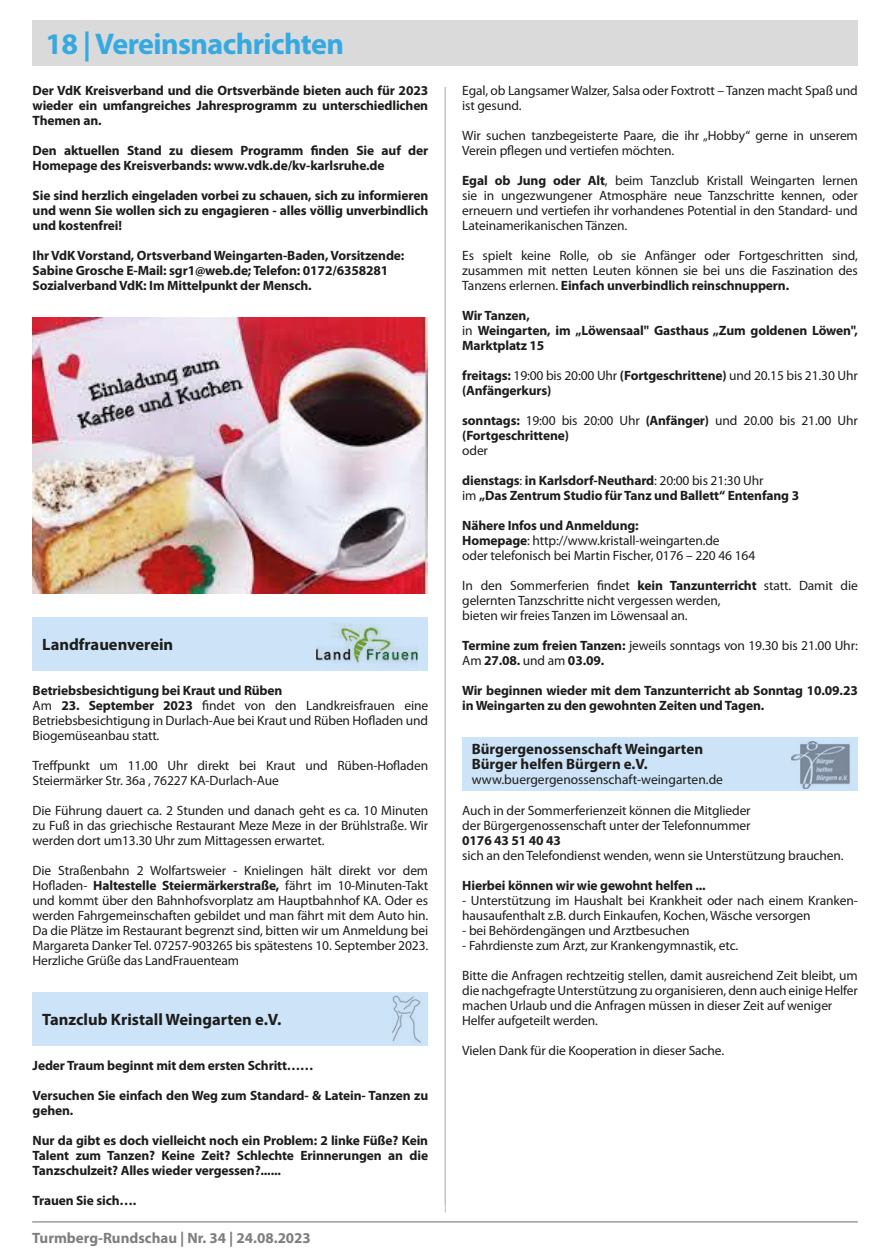
<style>
.page{position:relative;width:889px;height:1259px;background:#fff}
.page>*{position:absolute;margin:0;border:0;box-sizing:border-box;transform-origin:0 0}
.t1{font:700 30px "Myriad Pro";letter-spacing:-.02em;color:#36a9e1}
.t2{font:700 16.5px "Myriad Pro";color:#1d1d1b}
.t3{font:700 15px/15px "Myriad Pro";color:#1d1d1b}
.t4{font:700 15px "Myriad Pro";color:#7e7e7d}
.Text{font:13.5px/15px "Myriad Pro";letter-spacing:-.01em;color:#1d1d1b;text-align:justify}
.Text-2{font:700 13.5px/15px "Myriad Pro";letter-spacing:-.01em;color:#1d1d1b}
.Grundtext___Silbentr{font:13.5px/15px "Myriad Pro";letter-spacing:-.01em;color:#1d1d1b}
.s1{font-weight:700}
.s2{font-weight:400}
</style>
<div class="page">
<hr style="left:32px;top:1221px;width:825px;height:1px;background:#9d9d9c">
<hr style="left:445px;top:87px;width:1px;height:1125px;background:#c1c0c0">
<div style="left:33px;top:20px;width:824px;height:45px;background:#dadada"></div>
<img style="left:33px;top:317px;width:394px;height:277px">
<div style="left:33px;top:617px;width:395px;height:53px;background:#cde3f7"></div>
<img style="left:316px;top:622px;width:102px;height:42px">
<div style="left:33px;top:992px;width:395px;height:53px;background:#cde3f7"></div>
<img style="left:392px;top:995px;width:29px;height:48px">
<div style="left:462px;top:737px;width:395px;height:53px;background:#cde3f7"></div>
<img style="left:791px;top:741px;width:59px;height:47px">
<p class="t1" style="left:45px;top:24px;width:300px">18 | Vereinsnachrichten</p>
<p class="Text-2" style="left:33px;top:82px;width:397px;text-align:justify">Der VdK Kreisverband und die Ortsverbände bieten auch für 2023 wieder ein umfangreiches Jahresprogramm zu unterschiedlichen Themen an.</p>
<p class="Text-2" style="left:33px;top:142px;width:397px">Den aktuellen Stand zu diesem Programm finden Sie auf der<br>Homepage des Kreisverbands: www.vdk.de/kv-karlsruhe.de</p>
<p class="Text-2" style="left:33px;top:187px;width:397px;text-align:justify">Sie sind herzlich eingeladen vorbei zu schauen, sich zu informieren und wenn Sie wollen sich zu engagieren - alles völlig unverbindlich und kostenfrei!</p>
<p class="Text-2" style="left:33px;top:247px;width:373px">Ihr VdK Vorstand, Ortsverband Weingarten-Baden, Vorsitzende:</p>
<p class="Text-2" style="left:33px;top:262px;width:357px">Sabine Grosche E-Mail: sgr1@web.de; Telefon: 0172/6358281</p>
<p class="Text-2" style="left:33px;top:277px;width:281px">Sozialverband VdK: Im Mittelpunkt der Mensch.</p>
<p class="t2" style="left:42px;top:633px;width:133px">Landfrauenverein</p>
<p class="Text-2" style="left:33px;top:682px;width:251px">Betriebsbesichtigung bei Kraut und Rüben</p>
<p class="Text" style="left:33px;top:697px;width:397px">Am <span class="s1">23. September 2023</span> findet von den Landkreisfrauen eine Betriebsbesichtigung in Durlach-Aue bei Kraut und Rüben Hofladen und Biogemüseanbau statt.</p>
<p class="Text" style="left:33px;top:757px;width:397px">Treffpunkt um 11.00 Uhr direkt bei Kraut und Rüben-Hofladen<br>Steiermärker Str. 36a , 76227 KA-Durlach-Aue</p>
<p class="Text" style="left:33px;top:802px;width:397px">Die Führung dauert ca. 2 Stunden und danach geht es ca. 10 Minuten zu Fuß in das griechische Restaurant Meze Meze in der Brühlstraße. Wir werden dort um13.30 Uhr zum Mittagessen erwartet.</p>
<p class="Text" style="left:33px;top:862px;width:397px">Die Straßenbahn 2 Wolfartsweier - Knielingen hält direkt vor dem Hofladen- <span class="s1">Haltestelle Steiermärkerstraße,</span> fährt im 10-Minuten-Takt und kommt über den Bahnhofsvorplatz am Hauptbahnhof KA. Oder es werden Fahrgemeinschaften gebildet und man fährt mit dem Auto hin.<br>Da die Plätze im Restaurant begrenzt sind, bitten wir um Anmeldung bei Margareta Danker Tel. 07257-903265 bis spätestens 10. September 2023.</p>
<p class="Text" style="left:33px;top:952px;width:208px">Herzliche Grüße das LandFrauenteam</p>
<p class="t2" style="left:42px;top:1008px;width:241px">Tanzclub Kristall Weingarten e.V.</p>
<p class="Text-2" style="left:33px;top:1057px;width:282px">Jeder Traum beginnt mit dem ersten Schritt……</p>
<p class="Text-2" style="left:33px;top:1087px;width:397px">Versuchen Sie einfach den Weg zum Standard- &amp; Latein- Tanzen zu gehen.</p>
<p class="Text-2" style="left:33px;top:1132px;width:397px;text-align:justify">Nur da gibt es doch vielleicht noch ein Problem: 2 linke Füße? Kein Talent zum Tanzen? Keine Zeit? Schlechte Erinnerungen an die Tanzschulzeit? Alles wieder vergessen?......</p>
<p class="Text-2" style="left:33px;top:1192px;width:105px">Trauen Sie sich….</p>
<p class="t4" style="left:32px;top:1228px;width:280px">Turmberg-Rundschau | Nr. 34 | 24.08.2023</p>
<p class="Text" style="left:462px;top:82px;width:397px">Egal, ob Langsamer Walzer, Salsa oder Foxtrott – Tanzen macht Spaß und ist gesund.</p>
<p class="Text" style="left:462px;top:127px;width:397px">Wir suchen tanzbegeisterte Paare, die ihr „Hobby“ gerne in unserem<br>Verein pflegen und vertiefen möchten.</p>
<p class="Text" style="left:462px;top:172px;width:397px"><span class="s1">Egal ob Jung oder Alt</span>, beim Tanzclub Kristall Weingarten lernen sie in ungezwungener Atmosphäre neue Tanzschritte kennen, oder erneuern und vertiefen ihr vorhandenes Potential in den Standard- und Lateinamerikanischen Tänzen.</p>
<p class="Text" style="left:462px;top:247px;width:397px">Es spielt keine Rolle, ob sie Anfänger oder Fortgeschritten sind, zusammen mit netten Leuten können sie bei uns die Faszination des Tanzens erlernen. <span class="s1">Einfach unverbindlich reinschnuppern.</span></p>
<p class="Text-2" style="left:462px;top:307px;width:69px">Wir Tanzen,</p>
<p class="Text-2" style="left:462px;top:322px;width:397px"><span class="s2">in</span> Weingarten, im „Löwensaal" Gasthaus „Zum goldenen Löwen",<br>Marktplatz 15</p>
<p class="Text-2" style="left:462px;top:367px;width:397px">freitags: <span class="s2">19:00 bis 20:00 Uhr</span> (Fortgeschrittene) <span class="s2">und 20.15 bis 21.30 Uhr </span>(Anfängerkurs)</p>
<p class="Text-2" style="left:462px;top:412px;width:397px">sonntags: <span class="s2">19:00 bis 20:00 Uhr</span> (Anfänger) <span class="s2">und 20.00 bis 21.00 Uhr </span>(Fortgeschrittene)</p>
<p class="Text" style="left:462px;top:442px;width:27px">oder</p>
<p class="Text-2" style="left:462px;top:472px;width:303px">dienstags<span class="s2">:</span> in Karlsdorf-Neuthard<span class="s2">: 20:00 bis 21:30 Uhr</span></p>
<p class="Text-2" style="left:462px;top:487px;width:338px"><span class="s2">im</span> „Das Zentrum Studio für Tanz und Ballett“ Entenfang 3</p>
<p class="Text-2" style="left:462px;top:517px;width:178px">Nähere Infos und Anmeldung:</p>
<p class="Text" style="left:462px;top:532px;width:259px"><span class="s1">Homepage</span>: http://www.kristall-weingarten.de</p>
<p class="Text" style="left:462px;top:547px;width:294px">oder telefonisch bei Martin Fischer, 0176 – 220 46 164</p>
<p class="Text" style="left:462px;top:577px;width:397px">In den Sommerferien findet <span class="s1">kein Tanzunterricht</span> statt. Damit die gelernten Tanzschritte nicht vergessen werden,</p>
<p class="Text" style="left:462px;top:607px;width:227px">bieten wir freies Tanzen im Löwensaal an.</p>
<p class="Text" style="left:462px;top:637px;width:397px"><span class="s1">Termine zum freien Tanzen:</span> jeweils sonntags von 19.30 bis 21.00 Uhr:<br>Am <span class="s1">27.08.</span> und am <span class="s1">03.09.</span></p>
<p class="Text-2" style="left:462px;top:682px;width:397px">Wir beginnen wieder mit dem Tanzunterricht ab Sonntag 10.09.23 in Weingarten zu den gewohnten Zeiten und Tagen.</p>
<p class="t3" style="left:472px;top:741px;width:233px">Bürgergenossenschaft Weingarten<br>Bürger helfen Bürgern e.V.</p>
<p class="Text" style="left:472px;top:772px;width:253px">www.buergergenossenschaft-weingarten.de</p>
<p class="Text" style="left:462px;top:802px;width:290px">Auch in der Sommerferienzeit können die Mitglieder</p>
<p class="Text" style="left:462px;top:817px;width:290px">der Bürgergenossenschaft unter der Telefonnummer</p>
<p class="Text-2" style="left:462px;top:832px;width:100px">0176 43 51 40 43</p>
<p class="Text" style="left:462px;top:847px;width:383px">sich an den Telefondienst wenden, wenn sie Unterstützung brauchen.</p>
<p class="Text-2" style="left:462px;top:877px;width:245px">Hierbei können wir wie gewohnt helfen ...</p>
<p class="Grundtext___Silbentr" style="left:462px;top:892px;width:397px">- Unterstützung im Haushalt bei Krankheit oder nach einem Kranken&shy;hausaufenthalt z.B. durch Einkaufen, Kochen, Wäsche versorgen</p>
<p class="Grundtext___Silbentr" style="left:462px;top:922px;width:229px">- bei Behördengängen und Arztbesuchen</p>
<p class="Grundtext___Silbentr" style="left:462px;top:937px;width:278px">- Fahrdienste zum Arzt, zur Krankengymnastik, etc.</p>
<p class="Text" style="left:462px;top:967px;width:397px">Bitte die Anfragen rechtzeitig stellen, damit ausreichend Zeit bleibt, um die nachgefragte Unterstützung zu organisieren, denn auch einige Helfer machen Urlaub und die Anfragen müssen in dieser Zeit auf weniger</p>
<p class="Text" style="left:462px;top:1012px;width:137px">Helfer aufgeteilt werden.</p>
<p class="Text" style="left:462px;top:1042px;width:263px">Vielen Dank für die Kooperation in dieser Sache.</p>
</div>
